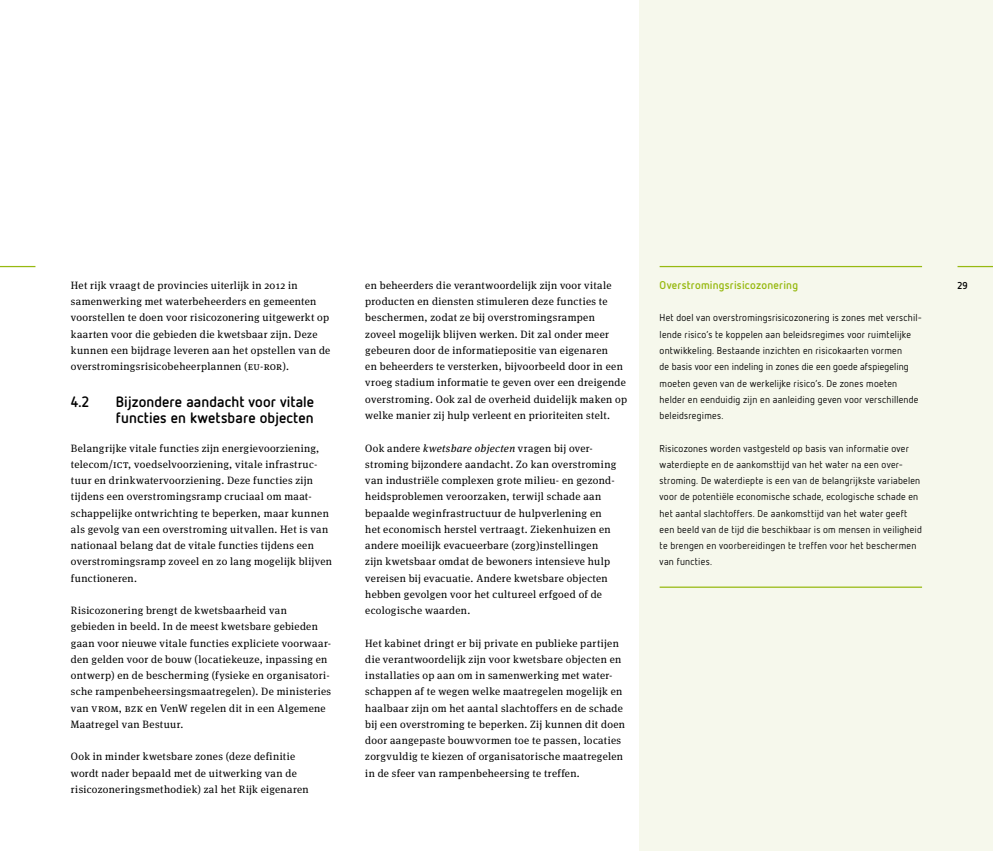
<style>
.page{position:relative;width:993px;height:851px;background:#fff}
.page>*{position:absolute;margin:0;border:0;box-sizing:border-box;transform-origin:0 0}
.t1{font:700 15px/16.2px "Netto OT";letter-spacing:.005em;color:#000}
.t2{font:700 11.25px "Netto OT";letter-spacing:.02em;color:#97b911}
.t3{font:10.62px/16.2px "Meta Serif OT";letter-spacing:.03em;color:#000}
.t4{font:10px/16.2px "Netto OT";letter-spacing:.02em;color:#000}
.t5{font:700 10px "Netto OT";color:#000}
.s1{font-style:italic}
</style>
<div class="page">
<div style="left:639px;top:0;width:353px;height:850px;background:#f6f8ec"></div>
<hr style="left:957px;top:266px;width:35px;height:1px;background:#97b911">
<hr style="left:0;top:266px;width:35px;height:1px;background:#97b911">
<hr style="left:659px;top:266px;width:262px;height:1px;background:#97b911">
<hr style="left:659px;top:586px;width:262px;height:1px;background:#97b911">
<p class="t2" style="left:659px;top:278px;width:140px">Overstromingsrisicozonering</p>
<p class="t4" style="left:659px;top:309px;width:264px">Het doel van overstromingsrisicozonering is zones met verschil&shy;lende risico’s te koppelen aan beleidsregimes voor ruimtelijke ontwikkeling. Bestaande inzichten en risicokaarten vormen<br>de basis voor een indeling in zones die een goede afspiegeling moeten geven van de werkelijke risico’s. De zones moeten helder en eenduidig zijn en aanleiding geven voor verschillende beleidsregimes.</p>
<p class="t4" style="left:659px;top:439px;width:264px">Risicozones worden vastgesteld op basis van informatie over waterdiepte en de aankomsttijd van het water na een over&shy;stroming. De waterdiepte is een van de belangrijkste variabelen voor de potentiële economische schade, ecologische schade en het aantal slachtoffers. De aankomsttijd van het water geeft een beeld van de tijd die beschikbaar is om mensen in veiligheid te brengen en voorbereidingen te treffen voor het beschermen van functies.</p>
<p class="t3" style="left:71px;top:277px;width:228px">Het rijk vraagt de provincies uiterlijk in 2012 in</p>
<p class="t5" style="left:957px;top:279px;width:12px">29</p>
<p class="t3" style="left:71px;top:293px;width:261px">samenwerking met waterbeheerders en gemeenten voorstellen te doen voor risicozonering uitgewerkt op kaarten voor die gebieden die kwetsbaar zijn. Deze kunnen een bijdrage leveren aan het opstellen van de overstromingsrisicobeheerplannen (eu-ror).</p>
<h1 class="t1" style="left:71px;top:392px;width:20px">4.2</h1>
<h1 class="t1" style="left:116px;top:392px;width:200px">Bijzondere aandacht voor vitale functies en kwetsbare objecten</h1>
<p class="t3" style="left:71px;top:440px;width:262px">Belangrijke vitale functies zijn energievoorziening, telecom/ict, voedselvoorziening, vitale infrastruc&shy;tuur en drinkwatervoorziening. Deze functies zijn tijdens een overstromingsramp cruciaal om maat&shy;schappelijke ontwrichting te beperken, maar kunnen als gevolg van een overstroming uitvallen. Het is van nationaal belang dat de vitale functies tijdens een overstromingsramp zoveel en zo lang mogelijk blijven functioneren.</p>
<p class="t3" style="left:71px;top:602px;width:261px">Risicozonering brengt de kwetsbaarheid van gebieden in beeld. In de meest kwetsbare gebieden gaan voor nieuwe vitale functies expliciete voorwaar&shy;den gelden voor de bouw (locatiekeuze, inpassing en ontwerp) en de bescherming (fysieke en organisatori&shy;sche rampenbeheersingsmaatregelen). De ministeries van vrom, bzk en VenW regelen dit in een Algemene Maatregel van Bestuur.</p>
<p class="t3" style="left:71px;top:748px;width:239px">Ook in minder kwetsbare zones (deze definitie wordt nader bepaald met de uitwerking van de risicozoneringsmethodiek) zal het Rijk eigenaren</p>
<p class="t3" style="left:365px;top:277px;width:263px">en beheerders die verantwoordelijk zijn voor vitale producten en diensten stimuleren deze functies te beschermen, zodat ze bij overstromingsrampen zoveel mogelijk blijven werken. Dit zal onder meer gebeuren door de informatiepositie van eigenaren<br>en beheerders te versterken, bijvoorbeeld door in een vroeg stadium informatie te geven over een dreigende overstroming. Ook zal de overheid duidelijk maken op welke manier zij hulp verleent en prioriteiten stelt.</p>
<p class="t3" style="left:365px;top:440px;width:252px">Ook andere <span class="s1">kwetsbare objecten</span> vragen bij over&shy;stroming bijzondere aandacht. Zo kan overstroming van industriële complexen grote milieu- en gezond&shy;heidsproblemen veroorzaken, terwijl schade aan bepaalde weginfrastructuur de hulpverlening en het economisch herstel vertraagt. Ziekenhuizen en andere moeilijk evacueerbare (zorg)instellingen zijn kwetsbaar omdat de bewoners intensieve hulp vereisen bij evacuatie. Andere kwetsbare objecten hebben gevolgen voor het cultureel erfgoed of de ecologische waarden.</p>
<p class="t3" style="left:365px;top:635px;width:261px">Het kabinet dringt er bij private en publieke partijen die verantwoordelijk zijn voor kwetsbare objecten en installaties op aan om in samenwerking met water&shy;schappen af te wegen welke maatregelen mogelijk en haalbaar zijn om het aantal slachtoffers en de schade bij een overstroming te beperken. Zij kunnen dit doen door aangepaste bouwvormen toe te passen, locaties zorgvuldig te kiezen of organisatorische maatregelen in de sfeer van rampenbeheersing te treffen.</p>
</div>
